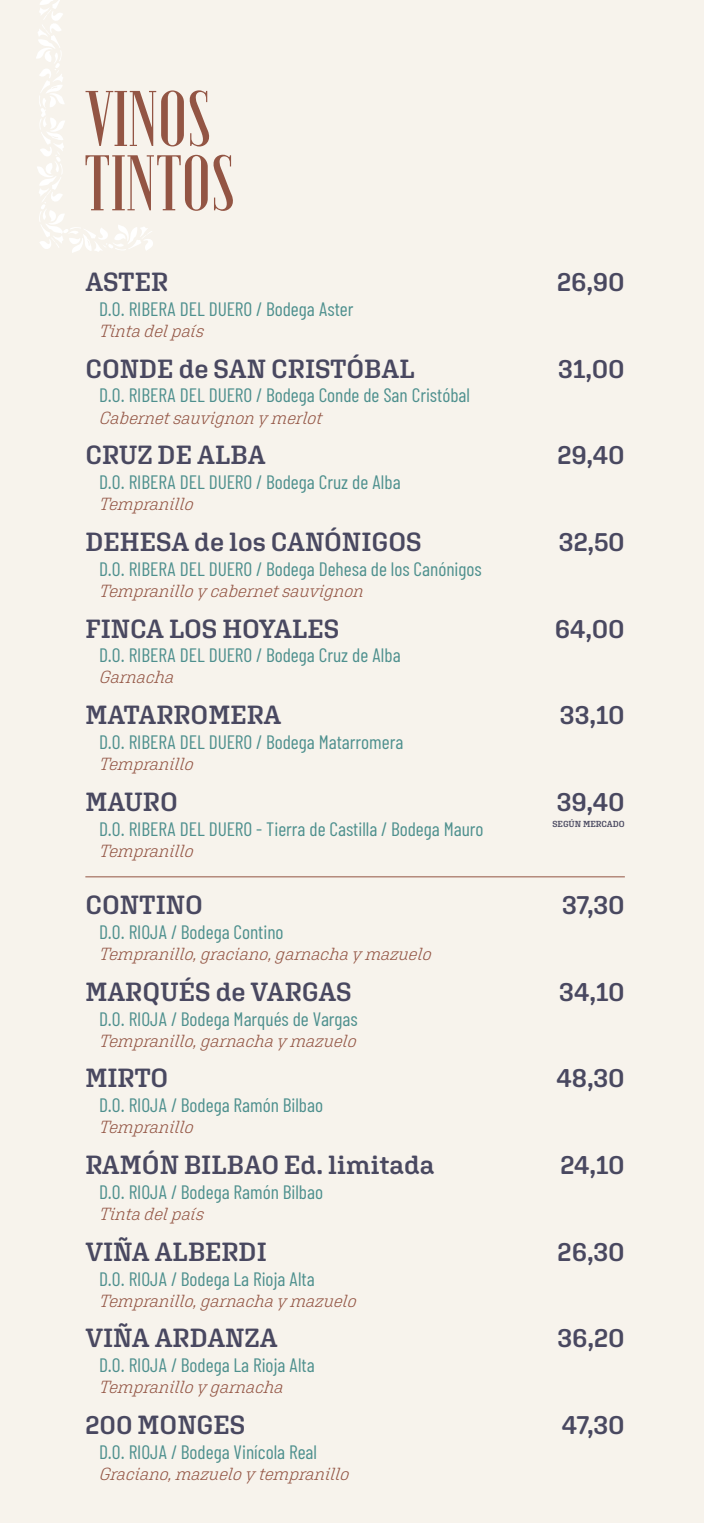
<style>
.page{position:relative;width:704px;height:1523px;background:#fff}
.page>*{position:absolute;margin:0;border:0;box-sizing:border-box;transform-origin:0 0}
.t1{font:600 condensed 78.75px/64.3px "Emberly";letter-spacing:.005em;color:#935544}
.t2{font:600 26.25px "Aglet Slab";color:#494860}
.t3{font:19.38px "Barlow Condensed";color:#4e908e}
.t4{font:italic 300 17.5px "Aglet Slab";letter-spacing:-.005em;color:#935544}
.t5{font:600 8.75px "Aglet Slab";color:#494860}
</style>
<div class="page">
<div style="left:0;top:0;width:703px;height:1522px;background:#f7f3ec"></div>
<hr style="left:85px;top:876px;width:539px;height:1px;background:#935544">
<svg style="left:36px;top:0;width:117px;height:253px"></svg>
<h1 class="t1" style="left:84px;top:88px;width:154px">VINOS<br>TINTOS</h1>
<h2 class="t2" style="left:85px;top:266px;width:84px">ASTER</h2>
<h2 class="t2" style="left:556px;top:266px;width:69px">26,90</h2>
<p class="t3" style="left:99px;top:297px;width:256px">D.O. RIBERA DEL DUERO / Bodega Aster</p>
<p class="t4" style="left:99px;top:321px;width:108px">Tinta del país</p>
<h2 class="t2" style="left:85px;top:352px;width:331px">CONDE de SAN CRISTÓBAL</h2>
<h2 class="t2" style="left:558px;top:352px;width:68px">31,00</h2>
<p class="t3" style="left:99px;top:383px;width:372px">D.O. RIBERA DEL DUERO / Bodega Conde de San Cristóbal</p>
<p class="t4" style="left:99px;top:407px;width:226px">Cabernet sauvignon y merlot</p>
<h2 class="t2" style="left:85px;top:439px;width:182px">CRUZ DE ALBA</h2>
<h2 class="t2" style="left:557px;top:439px;width:69px">29,40</h2>
<p class="t3" style="left:99px;top:470px;width:303px">D.O. RIBERA DEL DUERO / Bodega Cruz de Alba</p>
<p class="t4" style="left:99px;top:494px;width:98px">Tempranillo</p>
<h2 class="t2" style="left:85px;top:526px;width:337px">DEHESA de los CANÓNIGOS</h2>
<h2 class="t2" style="left:558px;top:526px;width:67px">32,50</h2>
<p class="t3" style="left:99px;top:557px;width:384px">D.O. RIBERA DEL DUERO / Bodega Dehesa de los Canónigos</p>
<p class="t4" style="left:99px;top:580px;width:268px">Tempranillo y cabernet sauvignon</p>
<h2 class="t2" style="left:85px;top:612px;width:255px">FINCA LOS HOYALES</h2>
<h2 class="t2" style="left:554px;top:612px;width:71px">64,00</h2>
<p class="t3" style="left:99px;top:643px;width:303px">D.O. RIBERA DEL DUERO / Bodega Cruz de Alba</p>
<p class="t4" style="left:99px;top:667px;width:78px">Garnacha</p>
<h2 class="t2" style="left:85px;top:699px;width:197px">MATARROMERA</h2>
<h2 class="t2" style="left:559px;top:699px;width:66px">33,10</h2>
<p class="t3" style="left:99px;top:730px;width:305px">D.O. RIBERA DEL DUERO / Bodega Matarromera</p>
<p class="t4" style="left:99px;top:754px;width:98px">Tempranillo</p>
<h2 class="t2" style="left:85px;top:785px;width:94px">MAURO</h2>
<h2 class="t2" style="left:556px;top:785px;width:70px">39,40</h2>
<p class="t5" style="left:552px;top:818px;width:74px">SEGÚN MERCADO</p>
<p class="t3" style="left:99px;top:816px;width:385px">D.O. RIBERA DEL DUERO - Tierra de Castilla / Bodega Mauro</p>
<p class="t4" style="left:99px;top:840px;width:98px">Tempranillo</p>
<h2 class="t2" style="left:85px;top:889px;width:119px">CONTINO</h2>
<h2 class="t2" style="left:561px;top:889px;width:64px">37,30</h2>
<p class="t3" style="left:99px;top:920px;width:186px">D.O. RIOJA / Bodega Contino</p>
<p class="t4" style="left:99px;top:943px;width:336px">Tempranillo, graciano, garnacha y mazuelo</p>
<h2 class="t2" style="left:85px;top:975px;width:268px">MARQUÉS de VARGAS</h2>
<h2 class="t2" style="left:559px;top:975px;width:67px">34,10</h2>
<p class="t3" style="left:99px;top:1006px;width:260px">D.O. RIOJA / Bodega Marqués de Vargas</p>
<p class="t4" style="left:99px;top:1030px;width:261px">Tempranillo, garnacha y mazuelo</p>
<h2 class="t2" style="left:85px;top:1062px;width:84px">MIRTO</h2>
<h2 class="t2" style="left:556px;top:1062px;width:70px">48,30</h2>
<p class="t3" style="left:99px;top:1093px;width:225px">D.O. RIOJA / Bodega Ramón Bilbao</p>
<p class="t4" style="left:99px;top:1117px;width:98px">Tempranillo</p>
<h2 class="t2" style="left:85px;top:1149px;width:351px">RAMÓN BILBAO Ed. limitada</h2>
<h2 class="t2" style="left:560px;top:1149px;width:66px">24,10</h2>
<p class="t3" style="left:99px;top:1179px;width:225px">D.O. RIOJA / Bodega Ramón Bilbao</p>
<p class="t4" style="left:99px;top:1203px;width:108px">Tinta del país</p>
<h2 class="t2" style="left:85px;top:1235px;width:183px">VIÑA ALBERDI</h2>
<h2 class="t2" style="left:557px;top:1235px;width:69px">26,30</h2>
<p class="t3" style="left:99px;top:1266px;width:217px">D.O. RIOJA / Bodega La Rioja Alta</p>
<p class="t4" style="left:99px;top:1290px;width:261px">Tempranillo, garnacha y mazuelo</p>
<h2 class="t2" style="left:85px;top:1322px;width:193px">VIÑA ARDANZA</h2>
<h2 class="t2" style="left:557px;top:1322px;width:69px">36,20</h2>
<p class="t3" style="left:99px;top:1353px;width:217px">D.O. RIOJA / Bodega La Rioja Alta</p>
<p class="t4" style="left:99px;top:1377px;width:188px">Tempranillo y garnacha</p>
<h2 class="t2" style="left:85px;top:1408px;width:161px">200 MONGES</h2>
<h2 class="t2" style="left:561px;top:1408px;width:64px">47,30</h2>
<p class="t3" style="left:99px;top:1439px;width:219px">D.O. RIOJA / Bodega Vinícola Real</p>
<p class="t4" style="left:99px;top:1463px;width:253px">Graciano, mazuelo y tempranillo</p>
</div>
